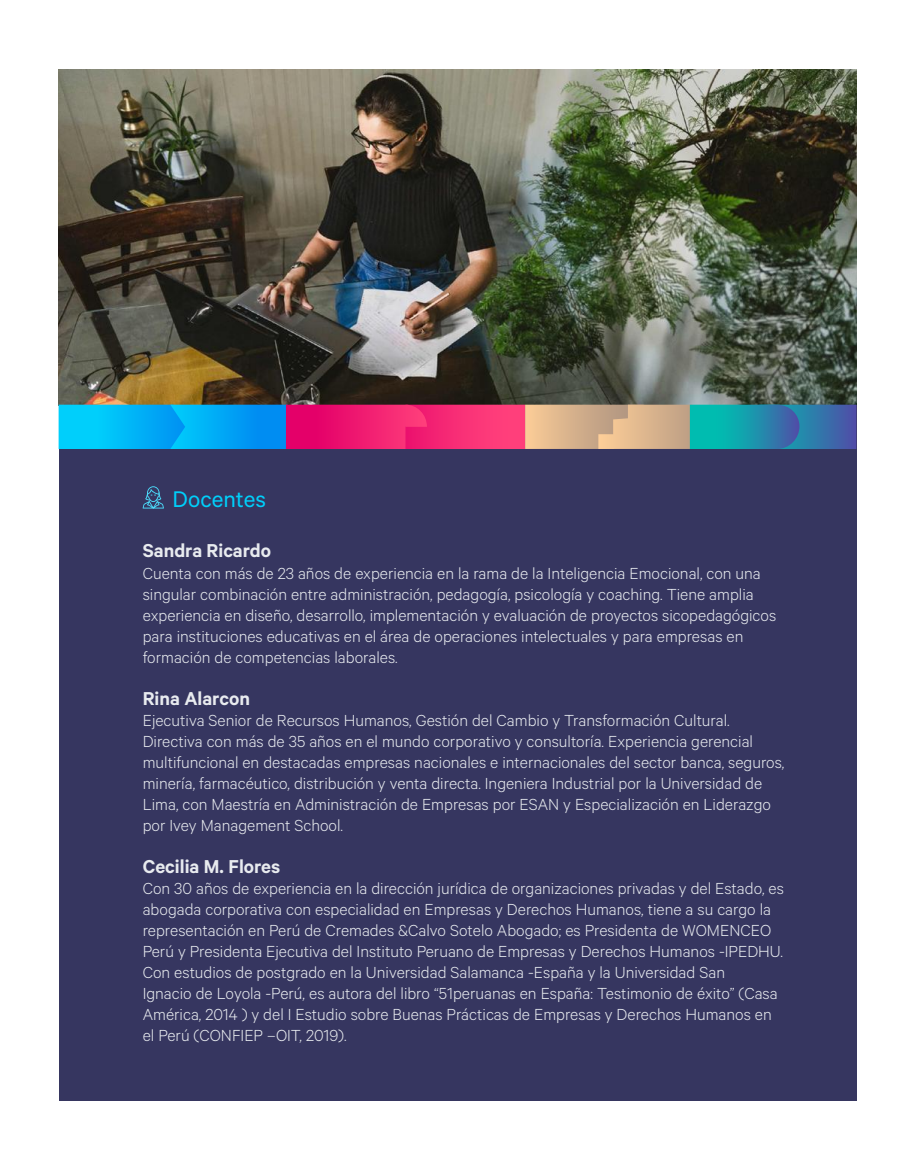
<style>
.page{position:relative;width:915px;height:1170px;background:#fff}
.page>*{position:absolute;margin:0;border:0;box-sizing:border-box;transform-origin:0 0}
.t1{font:25.5px "Calibre";color:#00cffa}
.t2{font:600 21px "Calibre";color:#e8ebef}
.t3{font:300 18px/21px "Calibre";color:#e8ebef}
</style>
<div class="page">
<img style="left:59px;top:70px;width:797px;height:334px">
<div style="left:59px;top:404px;width:797px;height:696px;background:#363660"></div>
<svg style="left:59px;top:404px;width:797px;height:45px;background:#7c7da8"></svg>
<svg style="left:143px;top:486px;width:21px;height:22px"></svg>
<h1 class="t1" style="left:172px;top:484px;width:95px">Docentes</h1>
<p class="t2" style="left:143px;top:538px;width:130px">Sandra Ricardo</p>
<p class="t3" style="left:143px;top:561px;width:634px">Cuenta con más de 23 años de experiencia en la rama de la Inteligencia Emocional, con una singular combinación entre administración, pedagogía, psicología y coaching. Tiene amplia experiencia en diseño, desarrollo, implementación y evaluación de proyectos sicopedagógicos para instituciones educativas en el área de operaciones intelectuales y para empresas en formación de competencias laborales.</p>
<p class="t2" style="left:143px;top:685px;width:109px">Rina Alarcon</p>
<p class="t3" style="left:143px;top:708px;width:643px">Ejecutiva Senior de Recursos Humanos, Gestión del Cambio y Transformación Cultural.<br>Directiva con más de 35 años en el mundo corporativo y consultoría. Experiencia gerencial multifuncional en destacadas empresas nacionales e internacionales del sector banca, seguros, minería, farmacéutico, distribución y venta directa. Ingeniera Industrial por la Universidad de Lima, con Maestría en Administración de Empresas por ESAN y Especialización en Liderazgo por Ivey Management School.</p>
<p class="t2" style="left:143px;top:854px;width:139px">Cecilia M. Flores</p>
<p class="t3" style="left:143px;top:877px;width:642px">Con 30 años de experiencia en la dirección jurídica de organizaciones privadas y del Estado, es abogada corporativa con especialidad en Empresas y Derechos Humanos, tiene a su cargo la representación en Perú de Cremades &amp;Calvo Sotelo Abogado; es Presidenta de WOMENCEO Perú y Presidenta Ejecutiva del Instituto Peruano de Empresas y Derechos Humanos -IPEDHU.<br>Con estudios de postgrado en la Universidad Salamanca -España y la Universidad San<br>Ignacio de Loyola -Perú, es autora del libro “51peruanas en España: Testimonio de éxito” (Casa América, 2014 ) y del I Estudio sobre Buenas Prácticas de Empresas y Derechos Humanos en el Perú (CONFIEP –OIT, 2019).</p>
</div>
